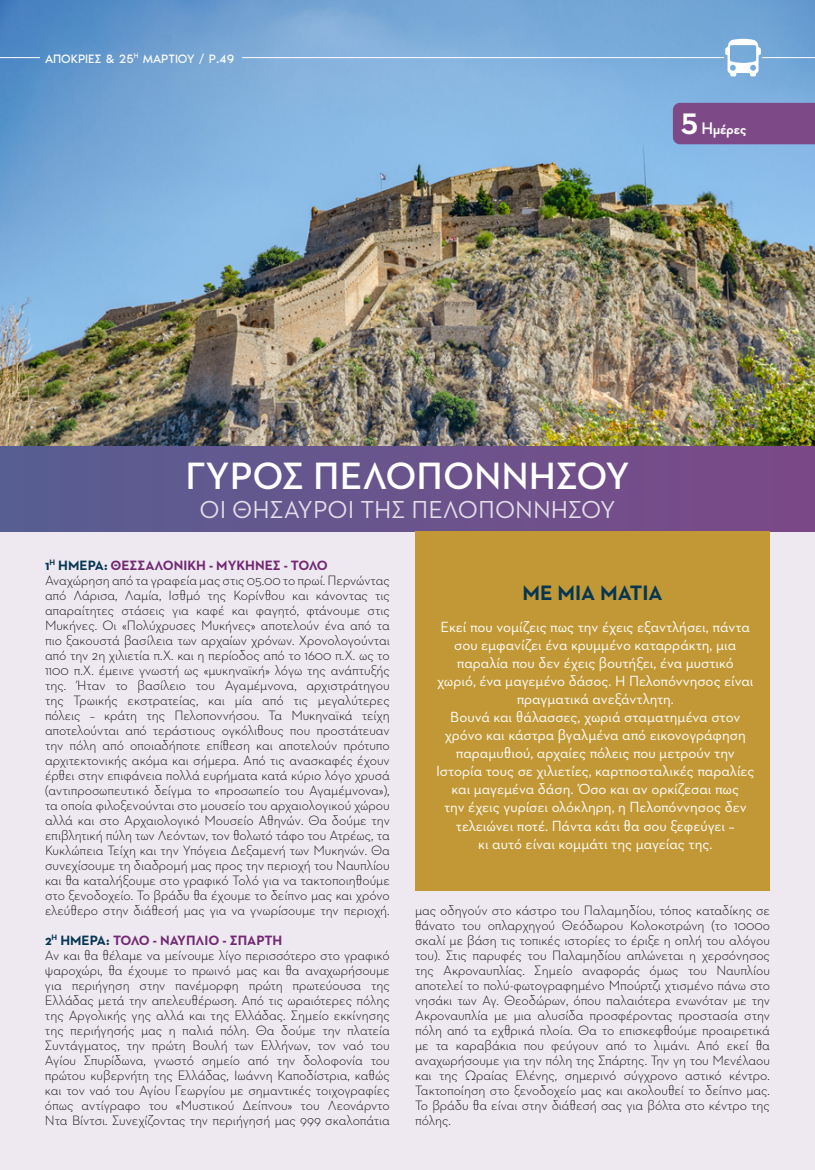
<style>
.page{position:relative;width:815px;height:1170px;background:#fff}
.page>*{position:absolute;margin:0;border:0;box-sizing:border-box;transform-origin:0 0}
.t1{font:600 38.75px "Neutraface Two Text Greek";color:#fff}
.t2{font:700 38.75px "Neutraface Two Disp Greek";color:#fff}
.t3{font:25px "Neutraface Two Text Greek";color:#e3dde9}
.t4{font:700 21.25px "Neutraface Two Text Greek";color:#053652}
.t5{font:700 17.12px "Neutraface Two Disp Greek";color:#fff}
.t6{font:15px/18px "Neutraface Two Text Greek";letter-spacing:-.005em;color:#fff;text-align:center}
.t7{font:300 13.75px/15px "Neutraface Two Text Greek";letter-spacing:-.01em;color:#000}
.t8{font:12.5px "Noir Pro";color:#fff}
.s1{font-weight:700;color:#053652}
.s2{font-weight:700;color:#712971}
</style>
<div class="page">
<div style="left:0;top:0;width:815px;height:1169px;background:#eee9f0"></div>
<img style="left:1px;top:0;width:814px;height:446px">
<hr style="left:242px;top:57px;width:482px;height:1px;background:#fff">
<div style="left:0;top:446px;width:815px;height:85px;background:linear-gradient(to right,#575f92,#7c4887)"></div>
<svg style="left:660px;top:38px;width:110px;height:39px;background:#8bb7df"></svg>
<hr style="left:762px;top:57px;width:53px;height:1px;background:#fff">
<div style="left:415px;top:531px;width:355px;height:359px;background:#c19835"></div>
<div style="left:673px;top:103px;width:142px;height:41px;background:#7d4986"></div>
<hr style="left:0;top:57px;width:40px;height:1px;background:#fff">
<p class="t8" style="left:45px;top:49px;width:191px">ΑΠΟΚΡΙΕΣ &amp; 25<sup>Η</sup> ΜΑΡΤΙΟΥ / P.49</p>
<h1 class="t2" style="left:681px;top:100px;width:19px">5</h1>
<p class="t5" style="left:701px;top:119px;width:47px">Ημέρες</p>
<h1 class="t1" style="left:185px;top:452px;width:446px">ΓΥΡΟΣ ΠΕΛΟΠΟΝΝΉΣΟΥ</h1>
<h2 class="t3" style="left:200px;top:494px;width:417px">ΟΙ ΘΗΣΑΥΡΟΊ ΤΗΣ ΠΕΛΟΠΟΝΝΉΣΟΥ</h2>
<p class="t7" style="left:45px;top:557px;width:346px"><span class="s1">1</span><sup>Η</sup> <span class="s1">ΗΜΕΡΑ:</span> <span class="s2">ΘΕΣΣΑΛΟΝΊΚΗ - ΜΥΚΉΝΕΣ - ΤΟΛΌ </span>Αναχώρηση από τα γραφεία μας στις 05.00 το πρωί. Περνώντας από Λάρισα, Λαμία, Ισθμό της Κορίνθου και κάνοντας τις απαραίτητες στάσεις για καφέ και φαγητό, φτάνουμε στις Μυκήνες. Οι «Πολύχρυσες Μυκήνες» αποτελούν ένα από τα πιο ξακουστά βασίλεια των αρχαίων χρόνων. Χρονολογούνται από την 2η χιλιετία π.Χ. και η περίοδος από το 1600 π.Χ. ως το 1100 π.Χ. έμεινε γνωστή ως «μυκηναϊκή» λόγω της ανάπτυξής της. Ήταν το βασίλειο του Αγαμέμνονα, αρχιστράτηγου της Τρωικής εκστρατείας, και μία από τις μεγαλύτερες πόλεις – κράτη της Πελοποννήσου. Τα Μυκηναϊκά τείχη αποτελούνται από τεράστιους ογκόλιθους που προστάτευαν την πόλη από οποιαδήποτε επίθεση και αποτελούν πρότυπο αρχιτεκτονικής ακόμα και σήμερα. Από τις ανασκαφές έχουν έρθει στην επιφάνεια πολλά ευρήματα κατά κύριο λόγο χρυσά (αντιπροσωπευτικό δείγμα το «προσωπείο του Αγαμέμνονα»), τα οποία φιλοξενούνται στο μουσείο του αρχαιολογικού χώρου αλλά και στο Αρχαιολογικό Μουσείο Αθηνών. Θα δούμε την επιβλητική πύλη των Λεόντων, τον θολωτό τάφο του Ατρέως, τα Κυκλώπεια Τείχη και την Υπόγεια Δεξαμενή των Μυκηνών. Θα συνεχίσουμε τη διαδρομή μας προς την περιοχή του Ναυπλίου και θα καταλήξουμε στο γραφικό Τολό για να τακτοποιηθούμε στο ξενοδοχείο. Το βράδυ θα έχουμε το δείπνο μας και χρόνο ελεύθερο στην διάθεσή μας για να γνωρίσουμε την περιοχή.</p>
<p class="t7" style="left:45px;top:932px;width:346px"><span class="s1">2</span><sup>Η</sup> <span class="s1">ΗΜΕΡΑ:</span> <span class="s2">ΤΟΛΌ - ΝΑΎΠΛΙΟ - ΣΠΆΡΤΗ<br></span>Αν και θα θέλαμε να μείνουμε λίγο περισσότερο στο γραφικό ψαροχώρι, θα έχουμε το πρωινό μας και θα αναχωρήσουμε για περιήγηση στην πανέμορφη πρώτη πρωτεύουσα της Ελλάδας μετά την απελευθέρωση. Από τις ωραιότερες πόλης της Αργολικής γης αλλά και της Ελλάδας. Σημείο εκκίνησης της περιήγησής μας η παλιά πόλη. Θα δούμε την πλατεία Συντάγματος, την πρώτη Βουλή των Ελλήνων, τον ναό του Αγίου Σπυρίδωνα, γνωστό σημείο από την δολοφονία του πρώτου κυβερνήτη της Ελλάδας, Ιωάννη Καποδίστρια, καθώς και τον ναό του Αγίου Γεωργίου με σημαντικές τοιχογραφίες όπως αντίγραφο του «Μυστικού Δείπνου» του Λεονάρντο Ντα Βίντσι. Συνεχίζοντας την περιήγησή μας 999 σκαλοπάτια</p>
<h3 class="t4" style="left:523px;top:580px;width:142px">ΜΕ ΜΙΑ ΜΑΤΙΑ</h3>
<p class="t6" style="left:436px;top:618px;width:320px">Εκεί που νομίζεις πως την έχεις εξαντλήσει, πάντα σου εμφανίζει ένα κρυμμένο καταρράκτη, μια παραλία που δεν έχεις βουτήξει, ένα μυστικό χωριό, ένα μαγεμένο δάσος. Η Πελοπόννησος είναι πραγματικά ανεξάντλητη.<br>Βουνά και θάλασσες, χωριά σταματημένα στον χρόνο και κάστρα βγαλμένα από εικονογράφηση παραμυθιού, αρχαίες πόλεις που μετρούν την Ιστορία τους σε χιλιετίες, καρτποσταλικές παραλίες και μαγεμένα δάση. Όσο και αν ορκίζεσαι πως<br>την έχεις γυρίσει ολόκληρη, η Πελοπόννησος δεν τελειώνει ποτέ. Πάντα κάτι θα σου ξεφεύγει –<br>κι αυτό είναι κομμάτι της μαγείας της.</p>
<p class="t7" style="left:415px;top:902px;width:356px;text-align:justify">μας οδηγούν στο κάστρο του Παλαμηδίου, τόπος καταδίκης σε θάνατο του οπλαρχηγού Θεόδωρου Κολοκοτρώνη (το 1000ο σκαλί με βάση τις τοπικές ιστορίες το έριξε η οπλή του αλόγου του). Στις παρυφές του Παλαμηδίου απλώνεται η χερσόνησος της Ακροναυπλίας. Σημείο αναφοράς όμως του Ναυπλίου αποτελεί το πολύ-φωτογραφημένο Μπούρτζι χτισμένο πάνω στο νησάκι των Αγ. Θεοδώρων, όπου παλαιότερα ενωνόταν με την Ακροναυπλία με μια αλυσίδα προσφέροντας προστασία στην πόλη από τα εχθρικά πλοία. Θα το επισκεφθούμε προαιρετικά με τα καραβάκια που φεύγουν από το λιμάνι. Από εκεί θα αναχωρήσουμε για την πόλη της Σπάρτης. Την γη του Μενέλαου και της Ωραίας Ελένης, σημερινό σύγχρονο αστικό κέντρο.<br>Τακτοποίηση στο ξενοδοχείο μας και ακολουθεί το δείπνο μας.<br>Το βράδυ θα είναι στην διάθεσή σας για βόλτα στο κέντρο της πόλης.</p>
</div>
